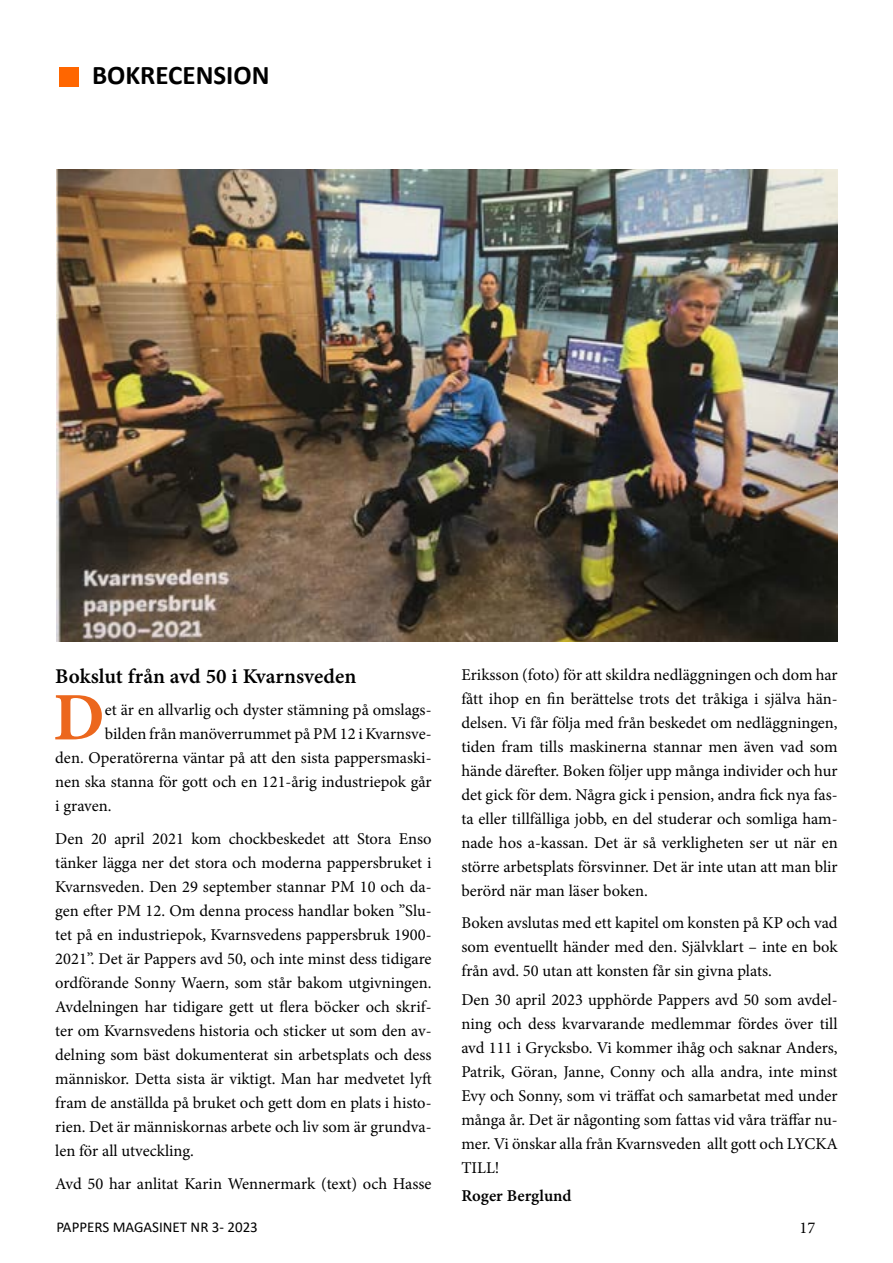
<style>
.page{position:relative;width:893px;height:1263px;background:#fff}
.page>*{position:absolute;margin:0;border:0;box-sizing:border-box;transform-origin:0 0}
.t1{font:700 67.95px "Minion Pro";color:#ec671d}
.t2{font:700 27px "Calibri";color:#000}
.t3{font:21px "Minion Pro Semibold Capt";color:#000}
.t4{font:16.5px/24px "Minion Pro";color:#000;text-align:justify}
.t5{font:16.5px "Minion Pro Semibold Capt";color:#000}
.t6{font:15px "Calibri";color:#000}
</style>
<div class="page">
<div style="left:59px;top:68px;width:19px;height:19px;background:#f60"></div>
<img style="left:56px;top:169px;width:782px;height:472px">
<h2 class="t2" style="left:92px;top:56px;width:179px">BOKRECENSION</h2>
<p class="t3" style="left:55px;top:661px;width:303px">Bokslut från avd 50 i Kvarnsveden</p>
<h1 class="t1" style="left:53px;top:670px;width:53px">D</h1>
<p class="t4" style="left:105px;top:698px;width:328px">et är en allvarlig och dyster stämning på omslags-</p>
<p class="t4" style="left:105px;top:722px;width:328px">bilden från manöverrummet på PM 12 i Kvarnsve-</p>
<p class="t4" style="left:55px;top:746px;width:378px">den. Operatörerna väntar på att den sista pappersmaski-</p>
<p class="t4" style="left:55px;top:770px;width:378px">nen ska stanna för gott och en 121-årig industriepok går</p>
<p class="t4" style="left:55px;top:794px;width:58px">i graven.</p>
<p class="t4" style="left:55px;top:827px;width:378px">Den 20 april 2021 kom chockbeskedet att Stora Enso tänker lägga ner det stora och moderna pappersbruket i Kvarnsveden. Den 29 september stannar PM 10 och da&shy;gen efter PM 12. Om denna process handlar boken ”Slu&shy;tet på en industriepok, Kvarnsvedens pappersbruk 1900- 2021”. Det är Pappers avd 50, och inte minst dess tidigare ordförande Sonny Waern, som står bakom utgivningen.<br>Avdelningen har tidigare gett ut flera böcker och skrif&shy;ter om Kvarnsvedens historia och sticker ut som den av&shy;delning som bäst dokumenterat sin arbetsplats och dess människor. Detta sista är viktigt. Man har medvetet lyft fram de anställda på bruket och gett dom en plats i histo&shy;rien. Det är människornas arbete och liv som är grundva&shy;len för all utveckling.</p>
<p class="t4" style="left:55px;top:1171px;width:378px">Avd 50 har anlitat Karin Wennermark (text) och Hasse</p>
<p class="t4" style="left:461px;top:663px;width:378px">Eriksson (foto) för att skildra nedläggningen och dom har fått ihop en fin berättelse trots det tråkiga i själva hän&shy;delsen. Vi får följa med från beskedet om nedläggningen, tiden fram tills maskinerna stannar men även vad som hände därefter. Boken följer upp många individer och hur det gick för dem. Några gick i pension, andra fick nya fas&shy;ta eller tillfälliga jobb, en del studerar och somliga ham&shy;nade hos a-kassan. Det är så verkligheten ser ut när en större arbetsplats försvinner. Det är inte utan att man blir berörd när man läser boken.</p>
<p class="t4" style="left:461px;top:911px;width:378px">Boken avslutas med ett kapitel om konsten på KP och vad som eventuellt händer med den. Självklart – inte en bok från avd. 50 utan att konsten får sin givna plats.</p>
<p class="t4" style="left:461px;top:987px;width:378px">Den 30 april 2023 upphörde Pappers avd 50 som avdel&shy;ning och dess kvarvarande medlemmar fördes över till avd 111 i Grycksbo. Vi kommer ihåg och saknar Anders, Patrik, Göran, Janne, Conny och alla andra, inte minst Evy och Sonny, som vi träffat och samarbetat med under många år. Det är någonting som fattas vid våra träffar nu&shy;mer. Vi önskar alla från Kvarnsveden allt gott och LYCKA TILL!</p>
<p class="t5" style="left:461px;top:1184px;width:112px">Roger Berglund</p>
<p class="t6" style="left:56px;top:1217px;width:203px">PAPPERS MAGASINET NR 3- 2023</p>
<p class="t4" style="left:799px;top:1216px;width:17px">17</p>
</div>
